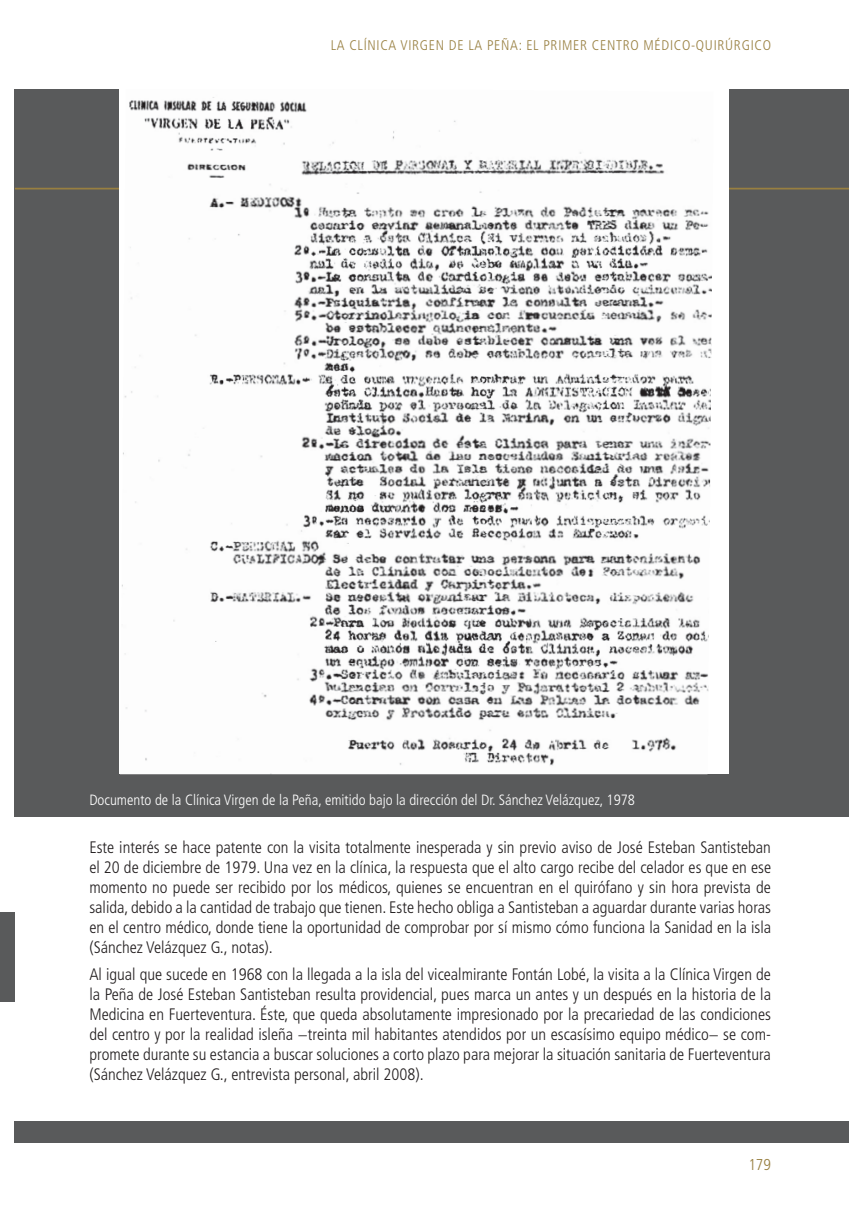
<style>
.page{position:relative;width:849px;height:1221px;background:#fff}
.page>*{position:absolute;margin:0;border:0;box-sizing:border-box;transform-origin:0 0}
.t1{font:300 condensed 16.62px/19.9px "Frutiger";color:#231f20;text-align:justify}
.t2{font:300 condensed 15.75px "Frutiger";color:#987f40}
.t3{font:300 condensed 14.88px "Frutiger";color:#fff}
.t4{font:300 condensed 14px "Frutiger";letter-spacing:.05em;color:#987f40}
</style>
<div class="page">
<div style="left:15px;top:89px;width:833px;height:727px;background:#595a5b"></div>
<hr style="left:15px;top:188px;width:833px;height:1px;background:#987f40">
<div style="left:120px;top:89px;width:609px;height:685px;background:#fff"></div>
<img style="left:122px;top:97px;width:590px;height:677px">
<div style="left:15px;top:1121px;width:833px;height:21px;background:#595a5b"></div>
<div style="left:0;top:912px;width:15px;height:89px;background:#595a5b"></div>
<p class="t4" style="left:330px;top:40px;width:441px">LA CLÍNICA VIRGEN DE LA PEÑA: EL PRIMER CENTRO MÉDICO-QUIRÚRGICO</p>
<p class="t3" style="left:89px;top:793px;width:547px">Documento de la Clínica Virgen de la Peña, emitido bajo la dirección del Dr. Sánchez Velázquez, 1978</p>
<p class="t1" style="left:89px;top:838px;width:683px">Este interés se hace patente con la visita totalmente inesperada y sin previo aviso de José Esteban Santisteban el 20 de diciembre de 1979. Una vez en la clínica, la respuesta que el alto cargo recibe del celador es que en ese momento no puede ser recibido por los médicos, quienes se encuentran en el quirófano y sin hora prevista de salida, debido a la cantidad de trabajo que tienen. Este hecho obliga a Santisteban a aguardar durante varias horas en el centro médico, donde tiene la oportunidad de comprobar por sí mismo cómo funciona la Sanidad en la isla (Sánchez Velázquez G., notas).</p>
<p class="t1" style="left:89px;top:965px;width:683px">Al igual que sucede en 1968 con la llegada a la isla del vicealmirante Fontán Lobé, la visita a la Clínica Virgen de la Peña de José Esteban Santisteban resulta providencial, pues marca un antes y un después en la historia de la Medicina en Fuerteventura. Éste, que queda absolutamente impresionado por la precariedad de las condiciones del centro y por la realidad isleña −treinta mil habitantes atendidos por un escasísimo equipo médico− se com&shy;promete durante su estancia a buscar soluciones a corto plazo para mejorar la situación sanitaria de Fuerteventura (Sánchez Velázquez G., entrevista personal, abril 2008).</p>
<p class="t2" style="left:748px;top:1158px;width:24px">179</p>
</div>
